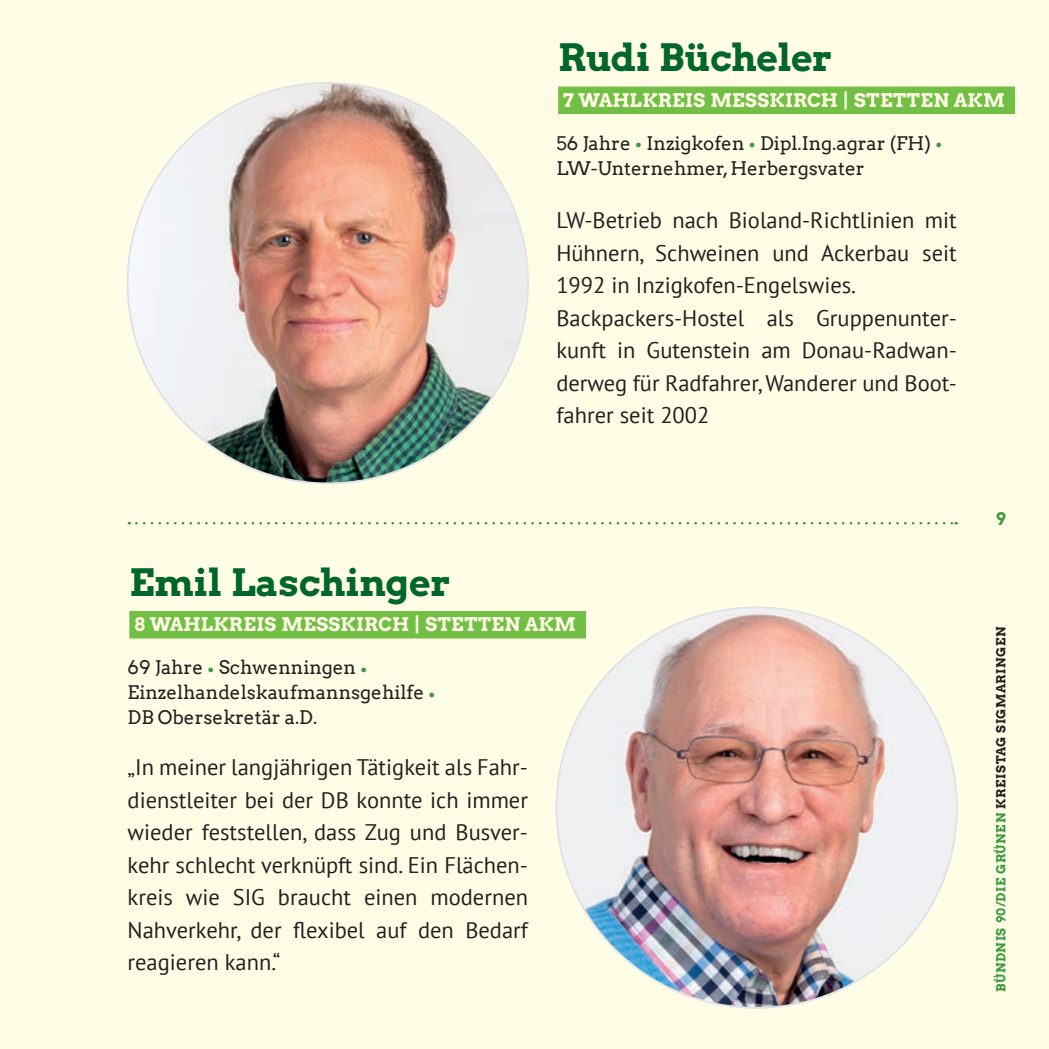
<style>
.page{position:relative;width:1049px;height:1049px;background:#fffde5}
.page>*{position:absolute;margin:0;border:0;box-sizing:border-box;transform-origin:0 0}
.t1{font:37.5px "Arvo Gruen";letter-spacing:-.005em;color:#016629}
.t2{font:22.5px/32.5px "PT Sans";color:#231f20}
.t3{font:18.75px/25px "Arvo";color:#231f20}
.t4{font:18.75px "Arvo Gruen";letter-spacing:.02em;color:#fffde5}
.t5{font:17.5px "Arvo Gruen";color:#3a9a3b}
.t6{font:12.5px "Arvo Gruen";letter-spacing:.04em;color:#3a9a3b}
.s1{color:#3a9a3b}
.s2{color:#231f20}
</style>
<div class="page">
<svg style="left:136px;top:522px;width:820px;height:2px"></svg>
<div style="left:558px;top:87px;width:457px;height:27px;background:#71bf44"></div>
<img style="left:128px;top:83px;width:400px;height:400px;border-radius:200px">
<div style="left:129px;top:611px;width:457px;height:27px;background:#71bf44"></div>
<img style="left:556px;top:607px;width:401px;height:401px;border-radius:200px">
<h1 class="t1" style="left:558px;top:31px;width:276px">Rudi Bücheler</h1>
<p class="t4" style="left:563px;top:87px;width:443px">7 WAHLKREIS MESSKIRCH | STETTEN AKM</p>
<p class="t3" style="left:556px;top:130px;width:388px">56 Jahre <span class="s1">•</span> Inzigkofen <span class="s1">•</span> Dipl.Ing.agrar (FH) <span class="s1">•<br></span>LW-Unternehmer, Herbergsvater</p>
<p class="t2" style="left:556px;top:204px;width:402px">LW-Betrieb nach Bioland-Richtlinien mit Hühnern, Schweinen und Ackerbau seit 1992 in Inzigkofen-Engelswies.<br>Backpackers-Hostel als Gruppenunter&shy;kunft in Gutenstein am Donau-Radwan&shy;derweg für Radfahrer, Wanderer und Boot&shy;fahrer seit 2002</p>
<h1 class="t1" style="left:129px;top:556px;width:323px">Emil Laschinger</h1>
<p class="t4" style="left:134px;top:611px;width:443px">8 WAHLKREIS MESSKIRCH | STETTEN AKM</p>
<p class="t3" style="left:128px;top:655px;width:310px">69 Jahre <span class="s1">•</span> Schwenningen <span class="s1">•<br></span>Einzelhandelskaufmannsgehilfe <span class="s1">•<br></span>DB Obersekretär a.D.</p>
<p class="t2" style="left:128px;top:751px;width:402px;text-align:justify">„In meiner langjährigen Tätigkeit als Fahr&shy;dienstleiter bei der DB konnte ich immer wieder feststellen, dass Zug und Busver&shy;kehr schlecht verknüpft sind. Ein Flächen&shy;kreis wie SIG braucht einen modernen Nahverkehr, der flexibel auf den Bedarf reagieren kann.“</p>
<p class="t5" style="left:996px;top:506px;width:11px">9</p>
<p class="t6" style="left:992px;top:992px;width:367px;rotate:-90deg">BÜNDNIS 90/DIE GRÜNEN <span class="s2">KREISTAG SIGMARINGEN</span></p>
</div>
